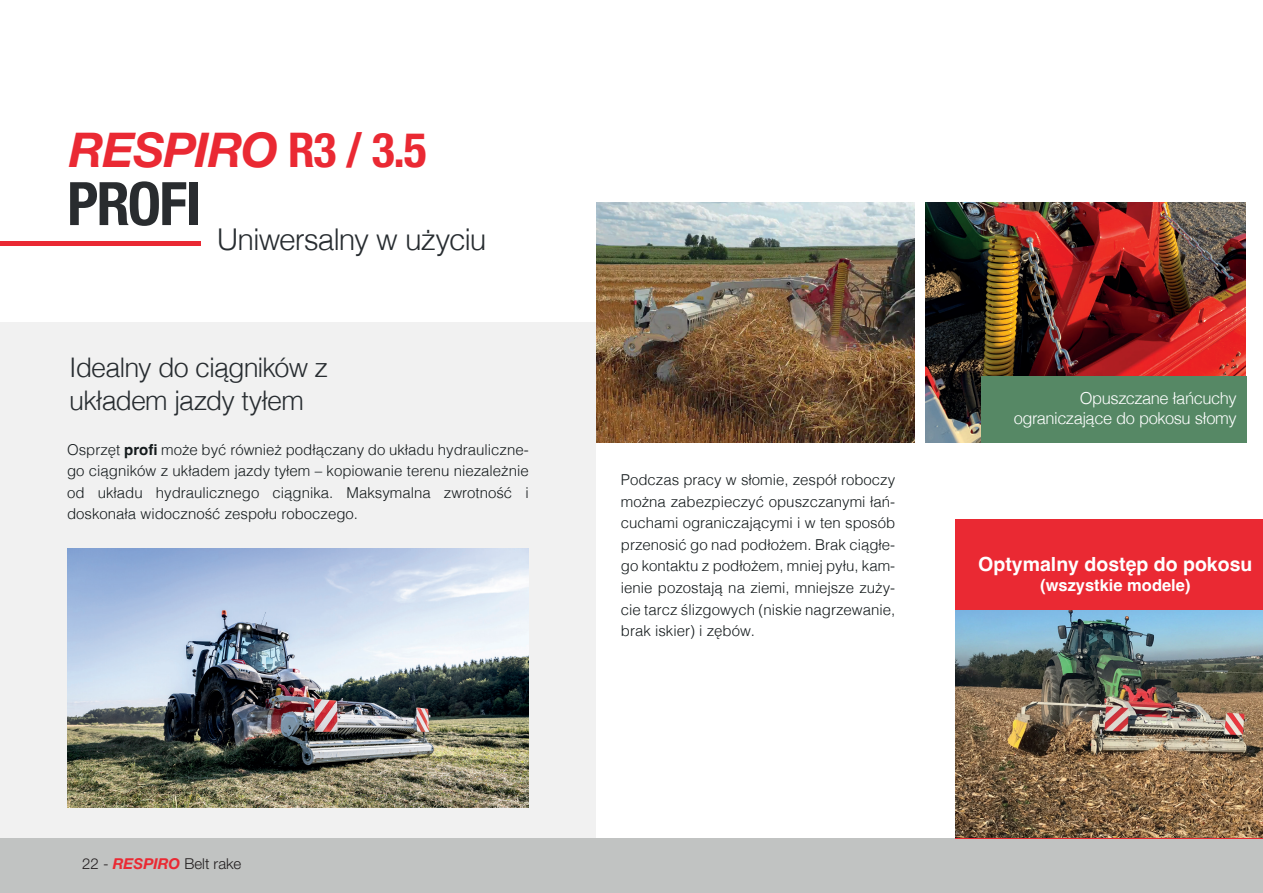
<style>
.page{position:relative;width:1263px;height:893px;background:#fff}
.page>*{position:absolute;margin:0;border:0;box-sizing:border-box;transform-origin:0 0}
.t1{font:60px "Helvetica Neue LT 77 Bd Cn";letter-spacing:-.03em;color:#292c2f}
.t2{font:48px "Helvetica Neue LT 76 Bd It";letter-spacing:-.025em;color:#ea2933}
.t3{font:300 30px "Helvetica";letter-spacing:-.035em;color:#272c30}
.t4{font:300 27px/32.4px "Helvetica";letter-spacing:-.035em;color:#272c30}
.t5{font:700 19.5px "Helvetica";color:#fff}
.t6{font:300 16.5px/19.8px "Helvetica";letter-spacing:-.025em;color:#fff;text-align:right}
.t7{font:700 16.5px "Helvetica";color:#fff}
.t8{font:300 15px/21.6px "Helvetica";color:#141a1c;text-align:justify}
.t9{font:15px "Helvetica Neue LT 45 Lt";color:#231f20}
.s1{font-family:"Helvetica Neue LT 77 Bd Cn"}
.s2{font-weight:700}
.s3{font-family:"Helvetica Neue LT 76 Bd It";color:#ea2933}
</style>
<div class="page">
<div style="left:0;top:838px;width:1263px;height:55px;background:#c1c3c2"></div>
<div style="left:0;top:322px;width:596px;height:516px;background:#f1f1f1"></div>
<img style="left:925px;top:202px;width:320px;height:240px">
<img style="left:596px;top:202px;width:318px;height:240px">
<div style="left:956px;top:519px;width:307px;height:319px;background:#ea2933"></div>
<img style="left:956px;top:611px;width:307px;height:227px">
<img style="left:67px;top:549px;width:462px;height:259px">
<div style="left:981px;top:376px;width:266px;height:66px;background:#568865"></div>
<div style="left:0;top:241px;width:201px;height:5px;background:#ea2933"></div>
<h2 class="t2" style="left:69px;top:120px;width:359px">RESPIRO <span class="s1">R3 / 3.5</span></h2>
<h1 class="t1" style="left:67px;top:168px;width:135px">PROFI</h1>
<h3 class="t3" style="left:217px;top:213px;width:271px">Uniwersalny w użyciu</h3>
<h3 class="t4" style="left:69px;top:349px;width:260px">Idealny do ciągników z układem jazdy tyłem</h3>
<p class="t8" style="left:67px;top:437px;width:463px">Osprzęt <span class="s2">profi</span> może być również podłączany do układu hydrauliczne&shy;go ciągników z układem jazdy tyłem – kopiowanie terenu niezależnie od układu hydraulicznego ciągnika. Maksymalna zwrotność i doskonała widoczność zespołu roboczego.</p>
<p class="t9" style="left:82px;top:854px;width:161px">22 - <span class="s3">RESPIRO</span> Belt rake</p>
<p class="t8" style="left:621px;top:468px;width:276px">Podczas pracy w słomie, zespół roboczy można zabezpieczyć opuszczanymi łań&shy;cuchami ograniczającymi i w ten sposób przenosić go nad podłożem. Brak ciągłe&shy;go kontaktu z podłożem, mniej pyłu, kam&shy;ienie pozostają na ziemi, mniejsze zuży&shy;cie tarcz ślizgowych (niskie nagrzewanie, brak iskier) i zębów.</p>
<p class="t6" style="left:1014px;top:387px;width:224px">Opuszczane łańcuchy ograniczające do pokosu słomy</p>
<h3 class="t5" style="left:978px;top:552px;width:276px">Optymalny dostęp do pokosu</h3>
<p class="t7" style="left:1040px;top:575px;width:152px">(wszystkie modele)</p>
</div>
